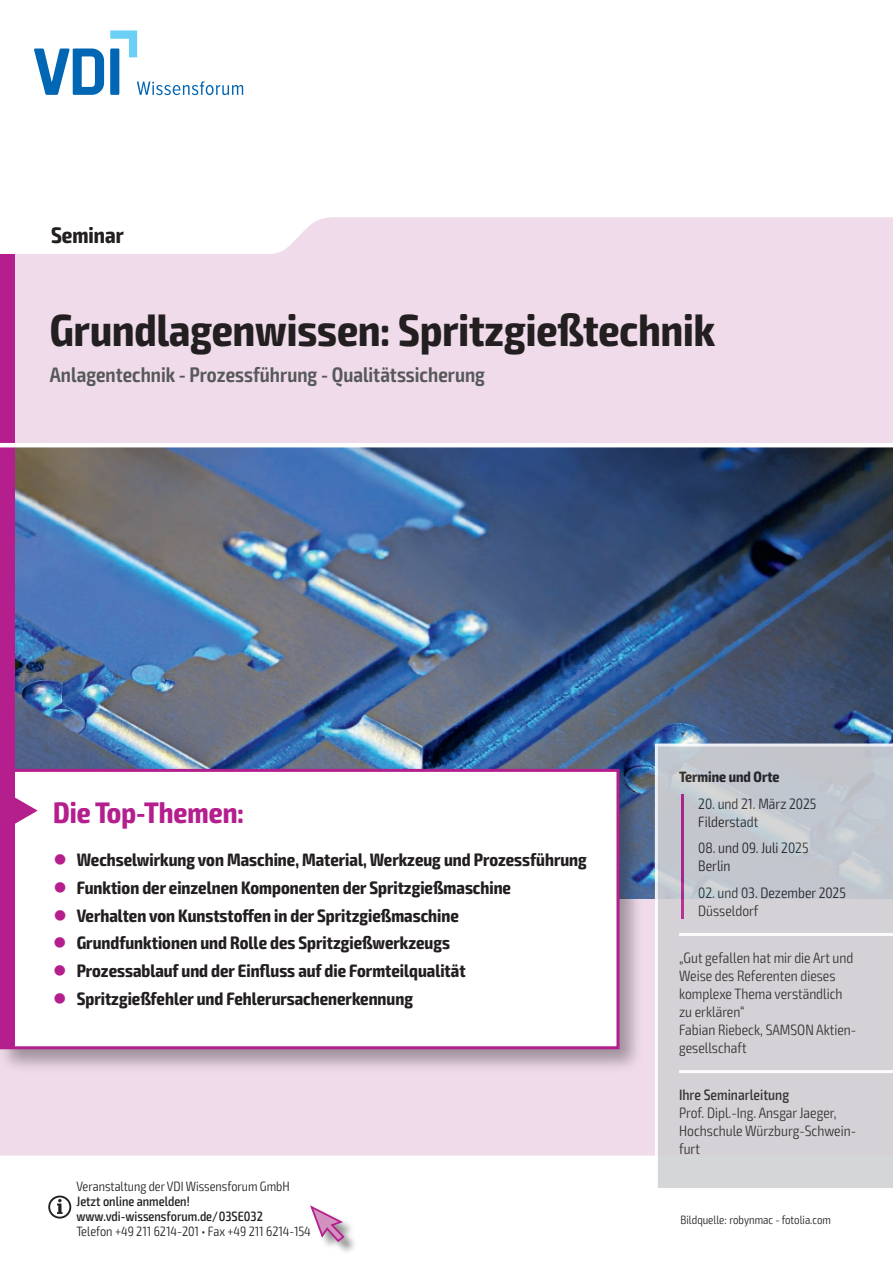
<style>
.page{position:relative;width:893px;height:1263px;background:#fff}
.page>*{position:absolute;margin:0;border:0;box-sizing:border-box;transform-origin:0 0}
.t1{font:700 condensed 45px "Exo 2";color:#231f20}
.t2{font:700 condensed 29.7px "Exo 2";color:#b41e8d}
.t3{font:700 condensed 22.5px "Exo 2";color:#231f20}
.t4{font:600 condensed 21px "Exo 2";color:#57585a}
.t5{font:700 condensed 18px "Exo 2";color:#231f20}
.t6{font:300 condensed 15px/18px "Exo 2";color:#231f20}
.t7{font:500 condensed 15px "Exo 2";color:#231f20}
.t8{font:700 condensed 15px "Exo 2";color:#231f20}
.t9{font:300 condensed 13.5px "Exo 2";color:#231f20}
.t10{font:500 condensed 13.5px/15px "Exo 2";color:#231f20}
.t11{font:300 condensed 12px "Exo 2";color:#231f20}
.s1{color:#b41e8d}
</style>
<div class="page">
<div style="left:0;top:217px;width:893px;height:938px;background:#efdbea"></div>
<img style="left:14px;top:447px;width:878px;height:451px">
<div style="left:0;top:765px;width:644px;height:309px;background:#231f20;opacity:.4"></div>
<div style="left:2px;top:770px;width:616px;height:278px;background:#fff"></div>
<div style="left:3px;top:772px;width:11px;height:274px;background:#b41e8d"></div>
<div style="left:0;top:769px;width:619px;height:280px;border:3px solid #b41e8d"></div>
<svg style="left:14px;top:796px;width:24px;height:29px"></svg>
<div style="left:0;top:254px;width:14px;height:519px;background:#b41e8d"></div>
<div style="left:311px;top:1206px;width:47px;height:49px;background:#231f20;opacity:.5"></div>
<svg style="left:310px;top:1205px;width:36px;height:38px"></svg>
<hr style="left:0;top:443px;width:893px;height:4px;background:#fff">
<svg style="left:655px;top:743px;width:238px;height:445px;background:#cfcfd4"></svg>
<svg style="left:48px;top:1195px;width:23px;height:23px"></svg>
<svg style="left:34px;top:30px;width:209px;height:65px"></svg>
<p class="t3" style="left:51px;top:221px;width:74px">Seminar</p>
<h1 class="t1" style="left:50px;top:303px;width:667px">Grundlagenwissen: Spritzgießtechnik</h1>
<p class="t4" style="left:50px;top:362px;width:437px">Anlagentechnik - Prozessführung - Qualitätssicherung</p>
<h2 class="t2" style="left:53px;top:794px;width:192px">Die Top-Themen:</h2>
<p class="t5" style="left:53px;top:849px;width:535px"><span class="s1">●</span> Wechselwirkung von Maschine, Material, Werkzeug und Prozessführung</p>
<p class="t5" style="left:53px;top:877px;width:459px"><span class="s1">●</span> Funktion der einzelnen Komponenten der Spritzgießmaschine</p>
<p class="t5" style="left:53px;top:904px;width:407px"><span class="s1">●</span> Verhalten von Kunststoffen in der Spritzgießmaschine</p>
<p class="t5" style="left:53px;top:932px;width:398px"><span class="s1">●</span> Grundfunktionen und Rolle des Spritzgießwerkzeugs</p>
<p class="t5" style="left:53px;top:960px;width:414px"><span class="s1">●</span> Prozessablauf und der Einfluss auf die Formteilqualität</p>
<p class="t5" style="left:53px;top:988px;width:361px"><span class="s1">●</span> Spritzgießfehler und Fehlerursachenerkennung</p>
<p class="t9" style="left:77px;top:1178px;width:215px">Veranstaltung der VDI Wissensforum GmbH</p>
<p class="t10" style="left:77px;top:1194px;width:188px">Jetzt online anmelden! www.vdi-wissensforum.de/03SE032</p>
<p class="t9" style="left:77px;top:1223px;width:236px">Telefon +49 211 6214-201 • Fax +49 211 6214-154</p>
<p class="t8" style="left:679px;top:768px;width:102px">Termine und Orte</p>
<p class="t6" style="left:698px;top:795px;width:120px">20. und 21. März 2025<br>Filderstadt</p>
<p class="t6" style="left:698px;top:839px;width:112px">08. und 09. Juli 2025<br>Berlin</p>
<p class="t6" style="left:698px;top:884px;width:149px">02. und 03. Dezember 2025<br>Düsseldorf</p>
<p class="t6" style="left:679px;top:949px;width:179px">„Gut gefallen hat mir die Art und<br>Weise des Referenten dieses komplexe Thema verständlich zu erklären“<br>Fabian Riebeck, SAMSON Aktien&shy;gesellschaft</p>
<p class="t7" style="left:679px;top:1086px;width:112px">Ihre Seminarleitung</p>
<p class="t6" style="left:679px;top:1104px;width:179px">Prof. Dipl.-Ing. Ansgar Jaeger,<br>Hochschule Würzburg-Schwein&shy;furt</p>
<p class="t11" style="left:681px;top:1212px;width:152px">Bildquelle: robynmac - fotolia.com</p>
</div>
